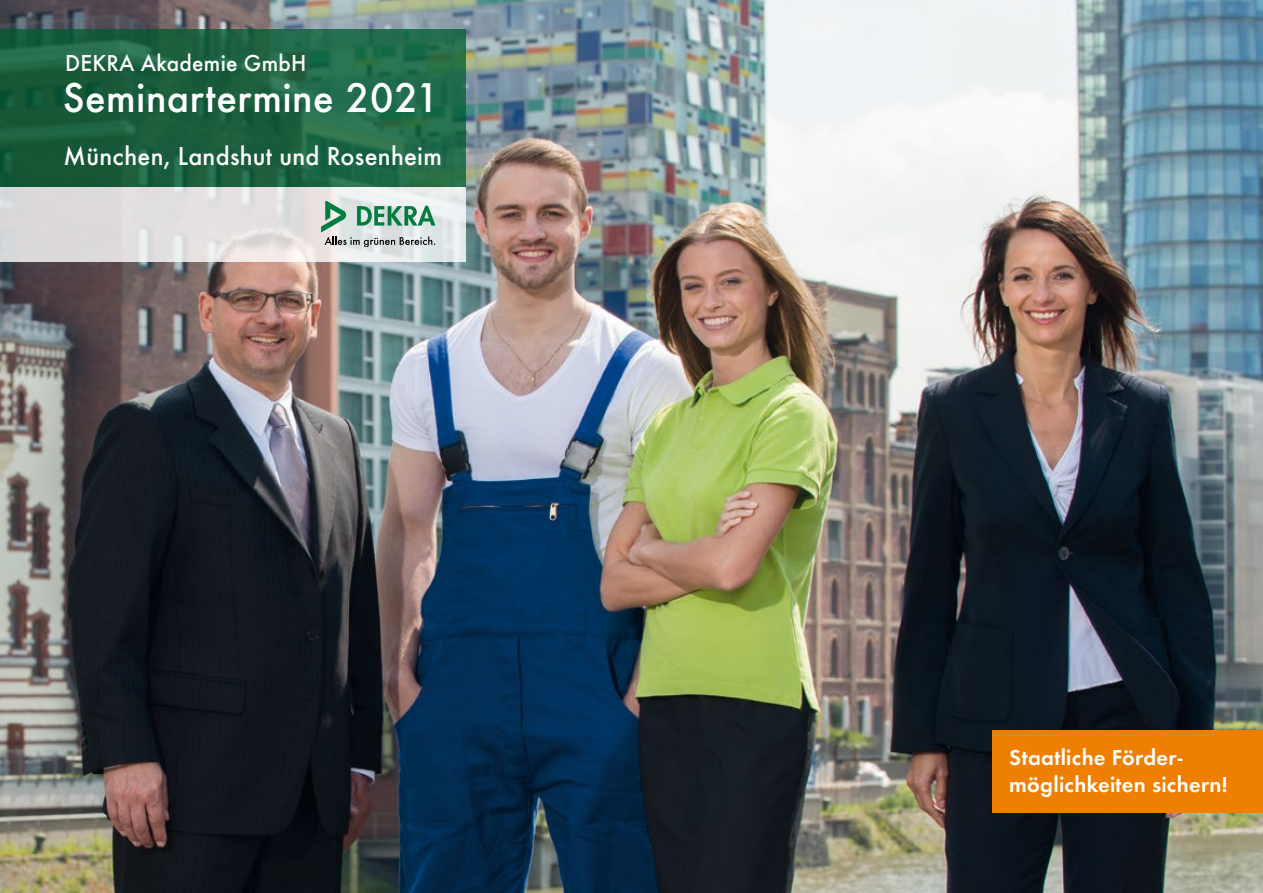
<style>
.page{position:relative;width:1263px;height:893px;background:#fff}
.page>*{position:absolute;margin:0;border:0;box-sizing:border-box;transform-origin:0 0}
.t1{font:500 43.2px "Futura TOT";letter-spacing:.01em;color:#fff}
.t2{font:500 27px "Futura TOT";letter-spacing:.01em;color:#fff}
.t3{font:500 24px "Futura TOT";letter-spacing:.01em;color:#fff}
.t4{font:22.5px/27px "Futura TOT Dem";letter-spacing:.01em;color:#fff}
</style>
<div class="page">
<img style="left:0;top:0;width:1263px;height:893px">
<svg style="left:0;top:187px;width:466px;height:75px;background:#e2e0e1"></svg>
<svg style="left:321px;top:201px;width:114px;height:46px;background:#a6c3b7"></svg>
<svg style="left:0;top:30px;width:466px;height:157px;background:#1d6341"></svg>
<div style="left:992px;top:731px;width:271px;height:82px;background:#ee7f00"></div>
<p class="t3" style="left:65px;top:49px;width:243px">DEKRA Akademie GmbH</p>
<h1 class="t1" style="left:63px;top:72px;width:378px">Seminartermine 2021</h1>
<p class="t2" style="left:64px;top:140px;width:380px">München, Landshut und Rosenheim</p>
<p class="t4" style="left:1009px;top:743px;width:220px">Staatliche Förder&shy;möglichkeiten sichern!</p>
</div>
